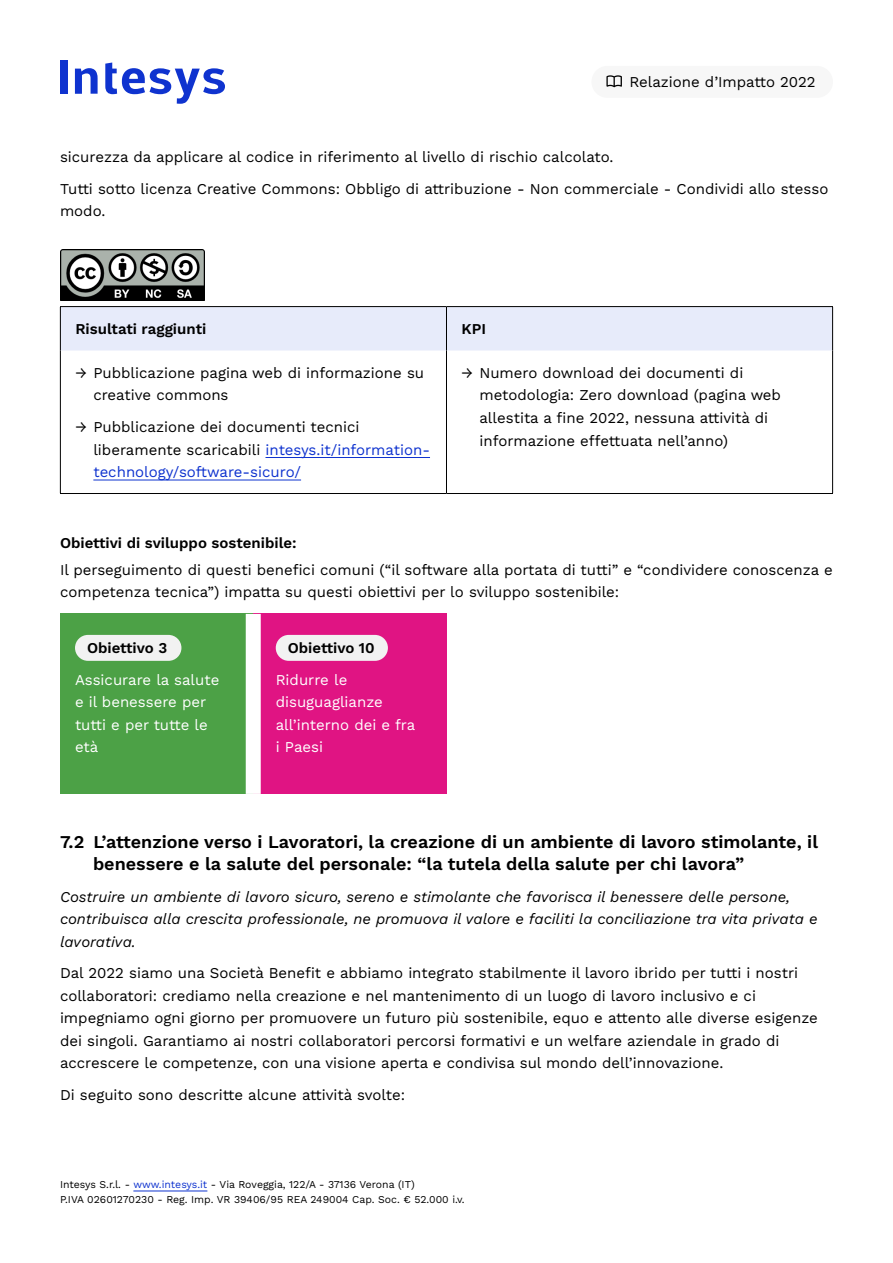
<style>
.page{position:relative;width:893px;height:1263px;background:#fff}
.page>*{position:absolute;margin:0;border:0;box-sizing:border-box;transform-origin:0 0}
.t1{font:600 18px/22.5px "Work Sans";color:#000}
.t2{font:15px/22.5px "Work Sans";color:#000}
.t3{font:italic 15px/22.5px "Work Sans";color:#000}
.t4{font:15px/22.5px "Work Sans";color:#fff}
.Titolo_paragrafo{font:600 15px "Work Sans";color:#000}
.t5{font:10.5px/15px "Work Sans";color:#000}
.s1{color:#0f33cf}
</style>
<div class="page">
<div style="left:60px;top:60px;width:7px;height:34px;background:#0f33cf"></div>
<svg style="left:75px;top:68px;width:23px;height:26px"></svg>
<svg style="left:105px;top:63px;width:120px;height:41px"></svg>
<hr style="left:133px;top:1190px;width:74px;height:1px;background:#0f33cf">
<div style="left:591px;top:66px;width:242px;height:32px;background:#f7f7f7;border-radius:16px"></div>
<svg style="left:606px;top:75px;width:16px;height:12px"></svg>
<img style="left:60px;top:249px;width:145px;height:51px">
<div style="left:61px;top:307px;width:771px;height:43px;background:#e7ebfa"></div>
<hr style="left:60px;top:350px;width:1px;height:143px;background:#000">
<hr style="left:446px;top:350px;width:1px;height:143px;background:#000">
<hr style="left:832px;top:350px;width:1px;height:143px;background:#000">
<hr style="left:446px;top:307px;width:1px;height:43px;background:#000">
<hr style="left:832px;top:307px;width:1px;height:43px;background:#000">
<hr style="left:60px;top:493px;width:386px;height:1px;background:#000">
<hr style="left:446px;top:493px;width:387px;height:1px;background:#000">
<hr style="left:60px;top:306px;width:386px;height:1px;background:#000">
<hr style="left:60px;top:307px;width:1px;height:43px;background:#000">
<hr style="left:446px;top:306px;width:387px;height:1px;background:#000">
<hr style="left:265px;top:457px;width:165px;height:1px;background:#0f33cf">
<hr style="left:93px;top:480px;width:208px;height:1px;background:#0f33cf">
<div style="left:60px;top:614px;width:193px;height:180px;background:#4ca146"></div>
<div style="left:253px;top:614px;width:193px;height:180px;background:#e01483"></div>
<div style="left:246px;top:614px;width:15px;height:180px;background:#fff"></div>
<div style="left:75px;top:635px;width:106px;height:26px;background:#f2f2f2;border-radius:13px"></div>
<div style="left:276px;top:635px;width:112px;height:26px;background:#f2f2f2;border-radius:13px"></div>
<p class="t2" style="left:629px;top:70px;width:188px">Relazione d’Impatto 2022</p>
<p class="t2" style="left:60px;top:145px;width:555px">sicurezza da applicare al codice in riferimento al livello di rischio calcolato.</p>
<p class="t2" style="left:60px;top:177px;width:770px">Tutti sotto licenza Creative Commons: Obbligo di attribuzione - Non commerciale - Condividi allo stesso modo.</p>
<p class="Titolo_paragrafo" style="left:75px;top:317px;width:133px">Risultati raggiunti</p>
<p class="Titolo_paragrafo" style="left:461px;top:317px;width:26px">KPI</p>
<p class="t2" style="left:93px;top:361px;width:332px;text-indent:-18px">→ Pubblicazione pagina web di informazione su creative commons</p>
<p class="t2" style="left:93px;top:415px;width:338px;text-indent:-18px">→ Pubblicazione dei documenti tecnici liberamente scaricabili <span class="s1">intesys.it/information&shy;technology/software-sicuro/</span></p>
<p class="t2" style="left:479px;top:361px;width:303px;text-indent:-18px">→ Numero download dei documenti di metodologia: Zero download (pagina web allestita a fine 2022, nessuna attività di informazione effettuata nell’anno)</p>
<p class="Titolo_paragrafo" style="left:60px;top:531px;width:238px">Obiettivi di sviluppo sostenibile:</p>
<p class="t2" style="left:60px;top:558px;width:774px">Il perseguimento di questi benefici comuni (“il software alla portata di tutti” e “condividere conoscenza e competenza tecnica”) impatta su questi obiettivi per lo sviluppo sostenibile:</p>
<p class="Titolo_paragrafo" style="left:87px;top:637px;width:82px">Obiettivo 3</p>
<p class="t4" style="left:75px;top:668px;width:146px">Assicurare la salute e il benessere per tutti e per tutte le età</p>
<p class="Titolo_paragrafo" style="left:288px;top:637px;width:88px">Obiettivo 10</p>
<p class="t4" style="left:276px;top:668px;width:141px">Ridurre le disuguaglianze all’interno dei e fra i Paesi</p>
<p class="t1" style="left:93px;top:830px;width:727px;text-indent:-33px">7.2 L’attenzione verso i Lavoratori, la creazione di un ambiente di lavoro stimolante, il benessere e la salute del personale: “la tutela della salute per chi lavora”</p>
<p class="t3" style="left:60px;top:885px;width:759px">Costruire un ambiente di lavoro sicuro, sereno e stimolante che favorisca il benessere delle persone, contribuisca alla crescita professionale, ne promuova il valore e faciliti la conciliazione tra vita privata e lavorativa.</p>
<p class="t2" style="left:60px;top:961px;width:759px">Dal 2022 siamo una Società Benefit e abbiamo integrato stabilmente il lavoro ibrido per tutti i nostri collaboratori: crediamo nella creazione e nel mantenimento di un luogo di lavoro inclusivo e ci impegniamo ogni giorno per promuovere un futuro più sostenibile, equo e attento alle diverse esigenze dei singoli. Garantiamo ai nostri collaboratori percorsi formativi e un welfare aziendale in grado di accrescere le competenze, con una visione aperta e condivisa sul mondo dell’innovazione.</p>
<p class="t2" style="left:60px;top:1083px;width:347px">Di seguito sono descritte alcune attività svolte:</p>
<p class="t5" style="left:60px;top:1176px;width:406px">Intesys S.r.l. - <span class="s1">www.intesys.it</span> - Via Roveggia, 122/A - 37136 Verona (IT)<br>P.IVA 02601270230 - Reg. Imp. VR 39406/95 REA 249004 Cap. Soc. € 52.000 i.v.</p>
</div>
